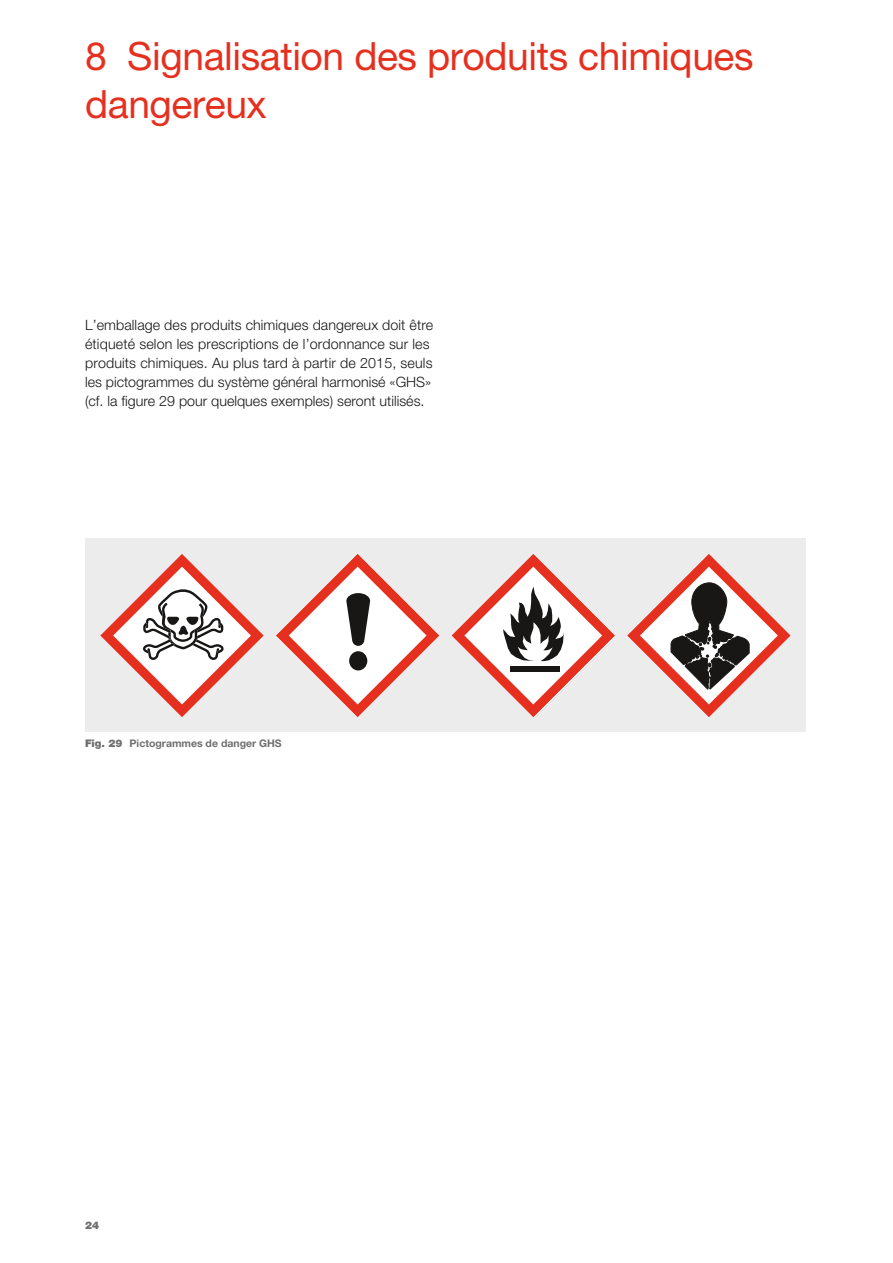
<style>
.page{position:relative;width:893px;height:1263px;background:#fff}
.page>*{position:absolute;margin:0;border:0;box-sizing:border-box;transform-origin:0 0}
.t1{font:39px/47.8px "Helvetica Neue LT Std";letter-spacing:-.01em;color:#e6301f}
.t2{font:300 14.25px/19.2px "Helvetica Neue LT Std";letter-spacing:.005em;color:#181716}
.t3{font:700 10.5px "Helvetica Neue LT Std";color:#6e6e6e}
.t4{font:900 10.5px "Helvetica Neue LT Std";color:#6e6e6e}
.s1{font-weight:900}
</style>
<div class="page">
<div style="left:85px;top:539px;width:721px;height:193px;background:#ececec"></div>
<svg style="left:100px;top:554px;width:164px;height:163px"></svg>
<svg style="left:276px;top:554px;width:164px;height:163px"></svg>
<svg style="left:451px;top:554px;width:164px;height:163px"></svg>
<svg style="left:627px;top:554px;width:164px;height:163px"></svg>
<h1 class="t1" style="left:85px;top:32px;width:670px">8 Signalisation des produits chimiques dangereux</h1>
<p class="t2" style="left:85px;top:315px;width:350px">L’emballage des produits chimiques dangereux doit être étiqueté selon les prescriptions de l’ordonnance sur les produits chimiques. Au plus tard à partir de 2015, seuls les pictogrammes du système général harmonisé «GHS» (cf. la figure 29 pour quelques exemples) seront utilisés.</p>
<p class="t3" style="left:85px;top:737px;width:198px"><span class="s1">Fig. 29</span> Pictogrammes de danger GHS</p>
<p class="t4" style="left:85px;top:1219px;width:16px">24</p>
</div>
